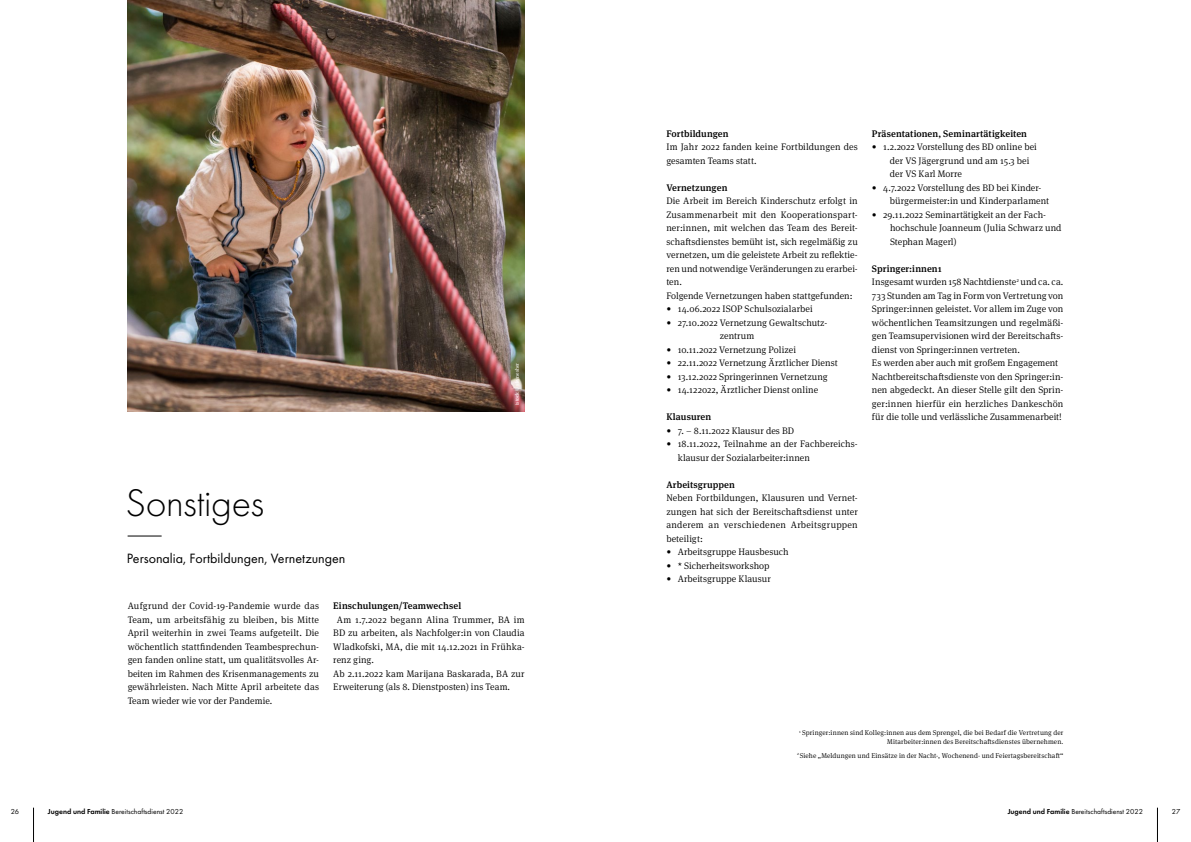
<style>
.page{position:relative;width:1191px;height:842px;background:#fff}
.page>*{position:absolute;margin:0;border:0;box-sizing:border-box;transform-origin:0 0}
.t1{font:300 40px "Futura PT";letter-spacing:-.005em;color:#000}
.t2{font:14px "Futura PT";color:#000}
.t3{font:300 9.5px/13.5px "Meta Serif Pro";letter-spacing:.005em;color:#000}
.t4{font:500 9.5px "Meta Serif Pro";letter-spacing:.01em;color:#000}
.t5{font:7.5px "Futura PT";color:#000}
.t6{font:300 7px/8.4px "Meta Serif Pro";letter-spacing:.015em;color:#000;text-align:right}
.t7{font:5px "Meta Serif Pro";letter-spacing:.02em;color:#fff}
.s1{font-weight:500}
.s2{font-weight:600}
</style>
<div class="page">
<img style="left:128px;top:0;width:396px;height:412px">
<hr style="left:128px;top:535px;width:34px;height:1px;background:#000">
<hr style="left:1157px;top:808px;width:1px;height:34px;background:#000">
<hr style="left:33px;top:808px;width:1px;height:34px;background:#000">
<h1 class="t1" style="left:125px;top:480px;width:140px">Sonstiges</h1>
<h2 class="t2" style="left:127px;top:550px;width:220px">Personalia, Fortbildungen, Vernetzungen</h2>
<p class="t7" style="left:513px;top:405px;width:44px;rotate:-90deg">istock © skynesher</p>
<p class="t3" style="left:128px;top:599px;width:193px;text-align:justify">Aufgrund der Covid-19-Pandemie wurde das Team, um arbeitsfähig zu bleiben, bis Mitte April weiterhin in zwei Teams aufgeteilt. Die wöchentlich stattfindenden Teambesprechun&shy;gen fanden online statt, um qualitätsvolles Ar&shy;beiten im Rahmen des Krisenmanagements zu gewährleisten. Nach Mitte April arbeitete das Team wieder wie vor der Pandemie.</p>
<p class="t4" style="left:333px;top:598px;width:130px">Einschulungen/Teamwechsel</p>
<p class="t3" style="left:333px;top:612px;width:193px;text-indent:4px">Am 1.7.2022 begann Alina Trummer, BA im BD zu arbeiten, als Nachfolger:in von Claudia Wladkofski, MA, die mit 14.12.2021 in Frühka&shy;renz ging.<br>Ab 2.11.2022 kam Marijana Baskarada, BA zur Erweiterung (als 8. Dienstposten) ins Team.</p>
<p class="t4" style="left:666px;top:126px;width:64px">Fortbildungen</p>
<p class="t3" style="left:666px;top:140px;width:193px">Im Jahr 2022 fanden keine Fortbildungen des gesamten Teams statt.</p>
<p class="t4" style="left:666px;top:180px;width:63px">Vernetzungen</p>
<p class="t3" style="left:666px;top:194px;width:193px">Die Arbeit im Bereich Kinderschutz erfolgt in Zusammenarbeit mit den Kooperationspart&shy;ner:innen, mit welchen das Team des Bereit&shy;schaftsdienstes bemüht ist, sich regelmäßig zu vernetzen, um die geleistete Arbeit zu reflektie&shy;ren und notwendige Veränderungen zu erarbei&shy;ten.<br>Folgende Vernetzungen haben stattgefunden:</p>
<p class="t3" style="left:666px;top:302px;width:148px">• 14.06.2022 ISOP Schulsozialarbei</p>
<p class="t3" style="left:720px;top:315px;width:108px;text-indent:-53px">• 27.10.2022 Vernetzung Gewaltschutz&shy;zentrum</p>
<p class="t3" style="left:666px;top:342px;width:131px">• 10.11.2022 Vernetzung Polizei</p>
<p class="t3" style="left:666px;top:356px;width:173px">• 22.11.2022 Vernetzung Ärztlicher Dienst</p>
<p class="t3" style="left:666px;top:369px;width:163px">• 13.12.2022 Springerinnen Vernetzung</p>
<p class="t3" style="left:666px;top:383px;width:153px">• 14.122022, Ärztlicher Dienst online</p>
<p class="t4" style="left:666px;top:409px;width:46px">Klausuren</p>
<p class="t3" style="left:666px;top:423px;width:129px">• 7. – 8.11.2022 Klausur des BD</p>
<p class="t3" style="left:677px;top:437px;width:180px;text-indent:-11px">• 18.11.2022, Teilnahme an der Fachbereichs&shy;klausur der Sozialarbeiter:innen</p>
<p class="t4" style="left:666px;top:477px;width:70px">Arbeitsgruppen</p>
<p class="t3" style="left:666px;top:491px;width:193px;text-align:justify">Neben Fortbildungen, Klausuren und Vernet&shy;zungen hat sich der Bereitschaftsdienst unter anderem an verschiedenen Arbeitsgruppen beteiligt:</p>
<p class="t3" style="left:666px;top:545px;width:124px">• Arbeitsgruppe Hausbesuch</p>
<p class="t3" style="left:666px;top:558px;width:104px">• * Sicherheitsworkshop</p>
<p class="t3" style="left:666px;top:572px;width:106px">• Arbeitsgruppe Klausur</p>
<p class="t4" style="left:872px;top:126px;width:157px">Präsentationen, Seminartätigkeiten</p>
<p class="t3" style="left:890px;top:140px;width:148px;text-indent:-18px">• 1.2.2022 Vorstellung des BD online bei der VS Jägergrund und am 15.3 bei der VS Karl Morre</p>
<p class="t3" style="left:890px;top:180px;width:161px;text-indent:-18px">• 4.7.2022 Vorstellung des BD bei Kinder&shy;bürgermeister:in und Kinderparlament</p>
<p class="t3" style="left:890px;top:207px;width:173px;text-indent:-18px">• 29.11.2022 Seminartätigkeit an der Fach&shy;hochschule Joanneum (Julia Schwarz und<br>Stephan Magerl)</p>
<p class="t3" style="left:872px;top:261px;width:193px"><span class="s1">Springer:innen1<br></span>Insgesamt wurden 158 Nachtdienste<sup>2</sup> und ca. ca.<br>733 Stunden am Tag in Form von Vertretung von Springer:innen geleistet. Vor allem im Zuge von wöchentlichen Teamsitzungen und regelmäßi&shy;gen Teamsupervisionen wird der Bereitschafts&shy;dienst von Springer:innen vertreten.<br>Es werden aber auch mit großem Engagement Nachtbereitschaftsdienste von den Springer:in&shy;nen abgedeckt. An dieser Stelle gilt den Sprin&shy;ger:innen hierfür ein herzliches Dankeschön für die tolle und verlässliche Zusammenarbeit!</p>
<p class="t6" style="left:799px;top:728px;width:266px"><sup>1</sup> Springer:innen sind Kolleg:innen aus dem Sprengel, die bei Bedarf die Vertretung der<br>Mitarbeiter:innen des Bereitschaftsdienstes übernehmen.</p>
<p class="t6" style="left:797px;top:751px;width:268px"><sup>2</sup> Siehe „Meldungen und Einsätze in der Nacht-, Wochenend- und Feiertagsbereitschaft“</p>
<p class="t5" style="left:11px;top:807px;width:10px">26</p>
<p class="t5" style="left:48px;top:807px;width:137px"><span class="s2">Jugend und Familie</span> Bereitschaftsdienst 2022</p>
<p class="t5" style="left:1007px;top:807px;width:137px"><span class="s2">Jugend und Familie</span> Bereitschaftsdienst 2022</p>
<p class="t5" style="left:1171px;top:807px;width:10px">27</p>
</div>
